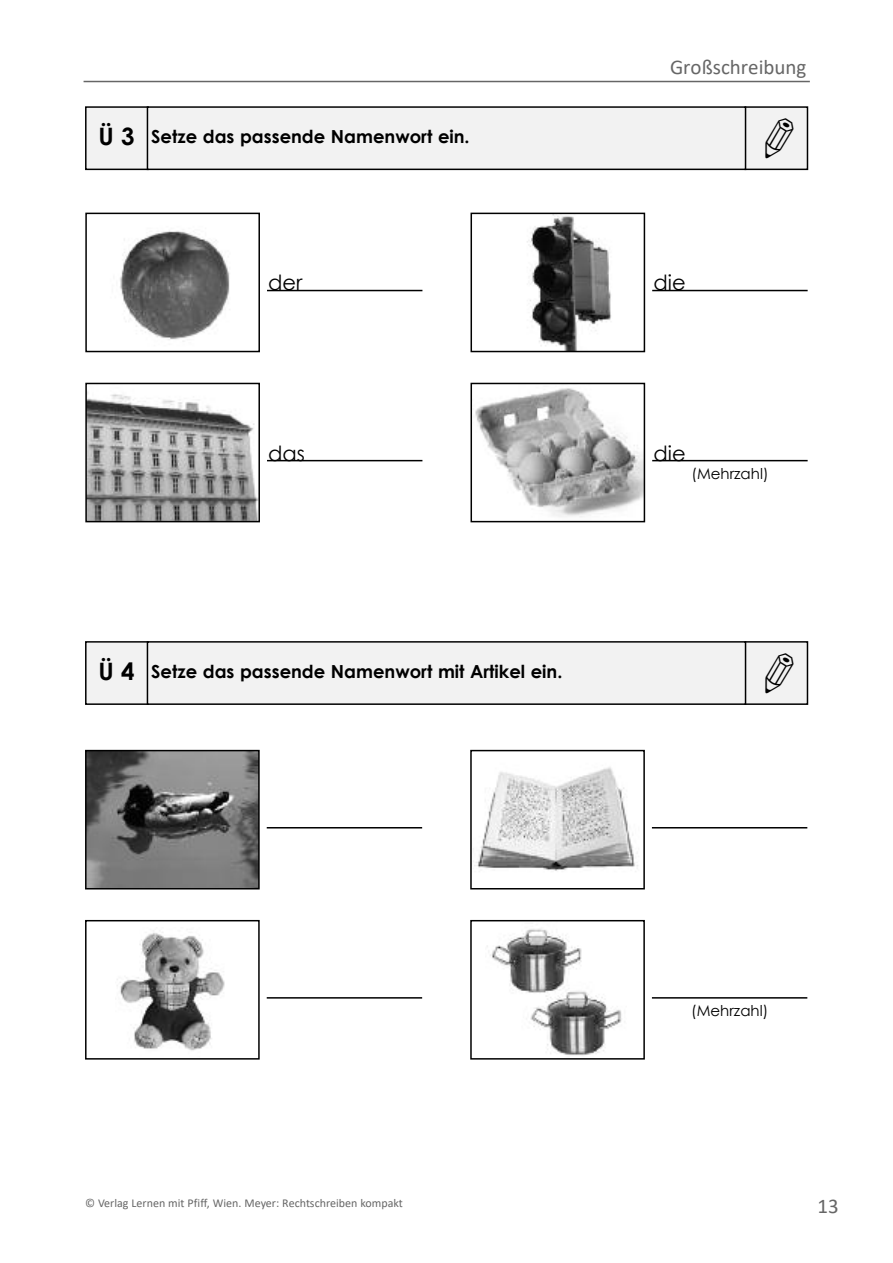
<style>
.page{position:relative;width:893px;height:1263px;background:#fff}
.page>*{position:absolute;margin:0;border:0;box-sizing:border-box;transform-origin:0 0}
.t1{font:21px "Calibri";color:#666}
.t2{font:21px "Century Gothic";color:#000}
.t3{font:700 18px "Century Gothic";color:#000}
.t4{font:15px "Century Gothic";color:#000}
.t5{font:12px "Calibri";color:#666}
.s1{font-size:24px}
</style>
<div class="page">
<div style="left:746px;top:108px;width:61px;height:61px;background:#f2f2f2"></div>
<div style="left:744px;top:106px;width:64px;height:64px;border:2px solid #000"></div>
<div style="left:87px;top:108px;width:60px;height:61px;background:#f2f2f2"></div>
<div style="left:85px;top:106px;width:64px;height:64px;border:2px solid #000"></div>
<div style="left:148px;top:108px;width:597px;height:61px;background:#f2f2f2"></div>
<div style="left:147px;top:106px;width:599px;height:64px;border:2px solid #000"></div>
<div style="left:746px;top:643px;width:61px;height:60px;background:#f2f2f2"></div>
<div style="left:744px;top:641px;width:64px;height:64px;border:2px solid #000"></div>
<div style="left:87px;top:643px;width:60px;height:60px;background:#f2f2f2"></div>
<div style="left:85px;top:641px;width:64px;height:64px;border:2px solid #000"></div>
<div style="left:148px;top:643px;width:597px;height:60px;background:#f2f2f2"></div>
<div style="left:147px;top:641px;width:599px;height:64px;border:2px solid #000"></div>
<img style="left:120px;top:231px;width:110px;height:111px">
<div style="left:85px;top:213px;width:175px;height:139px;border:2px solid #000"></div>
<hr style="left:267px;top:290px;width:155px;height:1px;background:#000">
<img style="left:527px;top:216px;width:84px;height:133px">
<div style="left:470px;top:213px;width:175px;height:139px;border:2px solid #000"></div>
<hr style="left:652px;top:290px;width:156px;height:1px;background:#000">
<img style="left:88px;top:392px;width:169px;height:127px">
<div style="left:85px;top:383px;width:175px;height:139px;border:2px solid #000"></div>
<hr style="left:267px;top:460px;width:155px;height:1px;background:#000">
<img style="left:475px;top:388px;width:167px;height:129px">
<div style="left:470px;top:383px;width:175px;height:139px;border:2px solid #000"></div>
<hr style="left:652px;top:460px;width:156px;height:1px;background:#000">
<img style="left:88px;top:753px;width:169px;height:133px">
<div style="left:85px;top:750px;width:175px;height:139px;border:2px solid #000"></div>
<hr style="left:267px;top:827px;width:155px;height:1px;background:#000">
<img style="left:473px;top:767px;width:165px;height:104px">
<div style="left:470px;top:750px;width:175px;height:139px;border:2px solid #000"></div>
<hr style="left:652px;top:827px;width:155px;height:1px;background:#000">
<img style="left:117px;top:930px;width:108px;height:121px">
<div style="left:85px;top:920px;width:175px;height:139px;border:2px solid #000"></div>
<hr style="left:267px;top:997px;width:155px;height:1px;background:#000">
<img style="left:487px;top:928px;width:135px;height:128px">
<div style="left:470px;top:920px;width:175px;height:139px;border:2px solid #000"></div>
<hr style="left:652px;top:997px;width:155px;height:1px;background:#000">
<hr style="left:84px;top:81px;width:726px;height:1px;background:#666">
<p class="t3" style="left:99px;top:125px;width:373px"><span class="s1">Ü 3</span> Setze das passende Namenwort ein.</p>
<p class="t1" style="left:670px;top:59px;width:138px">Großschreibung</p>
<p class="t2" style="left:268px;top:269px;width:36px">der</p>
<p class="t2" style="left:653px;top:269px;width:34px">die</p>
<p class="t2" style="left:268px;top:439px;width:38px">das</p>
<p class="t2" style="left:653px;top:439px;width:34px">die</p>
<p class="t4" style="left:691px;top:463px;width:79px">(Mehrzahl)</p>
<p class="t3" style="left:99px;top:660px;width:465px"><span class="s1">Ü 4</span> Setze das passende Namenwort mit Artikel ein.</p>
<p class="t5" style="left:85px;top:1197px;width:319px">© Verlag Lernen mit Pfiff, Wien. Meyer: Rechtschreiben kompakt</p>
<p class="t4" style="left:691px;top:1001px;width:79px">(Mehrzahl)</p>
<p class="t1" style="left:817px;top:1197px;width:23px">13</p>
</div>
